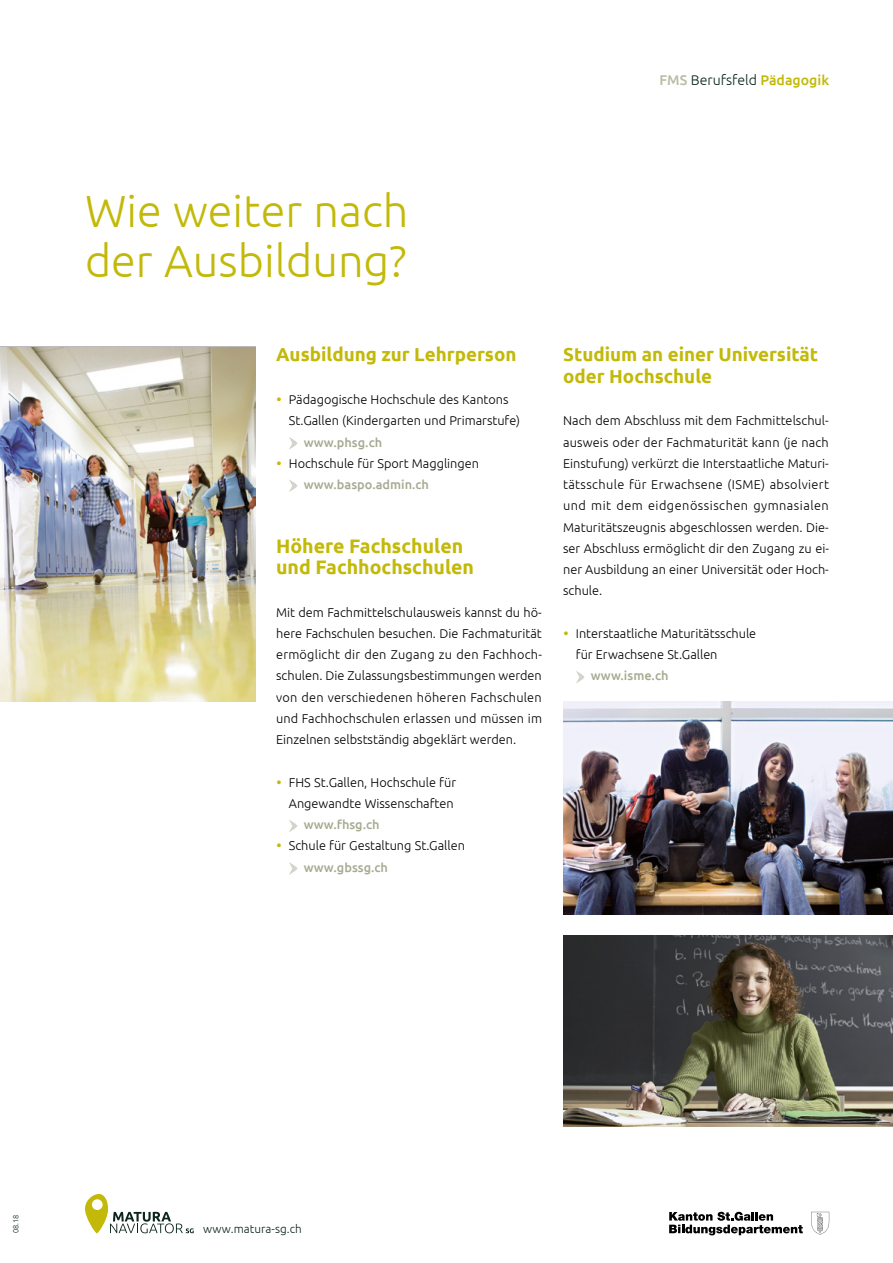
<style>
.page{position:relative;width:893px;height:1263px;background:#fff}
.page>*{position:absolute;margin:0;border:0;box-sizing:border-box;transform-origin:0 0}
.t1{font:300 45px/49.5px "Ubuntu";color:#c2b908}
.t2{font:700 19.5px/21.3px "Ubuntu";color:#c2b908}
.t3{font:700 18.75px/21.3px "Ubuntu";color:#c2b908}
.t4{font:300 14.1px "Ubuntu";color:#0b251d}
.t5{font:300 12.75px/21.3px "Ubuntu";color:#000}
.t6{font:500 12.75px "Ubuntu";color:#a7aa92}
.t7{font:300 11.7px "Ubuntu";letter-spacing:.005em;color:#0b251d}
.t8{font:300 7.5px "Ubuntu";color:#0b251d}
.s1{font-weight:500;color:#b9bba5}
.s2{font-weight:500;color:#c2b908}
</style>
<div class="page">
<svg style="left:289px;top:437px;width:8px;height:13px"></svg>
<svg style="left:289px;top:479px;width:8px;height:13px"></svg>
<svg style="left:289px;top:820px;width:8px;height:12px"></svg>
<svg style="left:289px;top:862px;width:8px;height:13px"></svg>
<svg style="left:576px;top:671px;width:8px;height:12px"></svg>
<img style="left:563px;top:702px;width:330px;height:212px">
<img style="left:563px;top:935px;width:330px;height:192px">
<img style="left:0;top:348px;width:255px;height:354px">
<svg style="left:669px;top:1212px;width:134px;height:23px"></svg>
<svg style="left:811px;top:1212px;width:18px;height:22px"></svg>
<svg style="left:85px;top:1194px;width:109px;height:39px"></svg>
<p class="t4" style="left:659px;top:72px;width:171px"><span class="s1">FMS</span> Berufsfeld <span class="s2">Pädagogik</span></p>
<h1 class="t1" style="left:85px;top:185px;width:325px">Wie weiter nach der Ausbildung?</h1>
<h3 class="t3" style="left:276px;top:344px;width:242px">Ausbildung zur Lehrperson</h3>
<p class="t5" style="left:289px;top:388px;width:233px">Pädagogische Hochschule des Kantons<br>St.Gallen (Kindergarten und Primarstufe)</p>
<p class="t6" style="left:304px;top:434px;width:80px">www.phsg.ch</p>
<p class="t5" style="left:289px;top:452px;width:192px">Hochschule für Sport Magglingen</p>
<p class="t6" style="left:304px;top:476px;width:127px">www.baspo.admin.ch</p>
<h2 class="t2" style="left:276px;top:535px;width:199px">Höhere Fachschulen und Fachhochschulen</h2>
<p class="t5" style="left:276px;top:601px;width:267px;text-align:justify">Mit dem Fachmittelschulausweis kannst du hö&shy;here Fachschulen besuchen. Die Fachmaturität ermöglicht dir den Zugang zu den Fachhoch&shy;schulen. Die Zulassungsbestimmungen werden von den verschiedenen höheren Fachschulen und Fachhochschulen erlassen und müssen im Einzelnen selbstständig abgeklärt werden.</p>
<p class="t5" style="left:289px;top:771px;width:169px">FHS St.Gallen, Hochschule für<br>Angewandte Wissenschaften</p>
<p class="t6" style="left:304px;top:817px;width:77px">www.fhsg.ch</p>
<p class="t5" style="left:289px;top:835px;width:178px">Schule für Gestaltung St.Gallen</p>
<p class="t6" style="left:304px;top:859px;width:86px">www.gbssg.ch</p>
<h3 class="t3" style="left:563px;top:344px;width:256px">Studium an einer Universität oder Hochschule</h3>
<p class="t5" style="left:563px;top:410px;width:267px;text-align:justify">Nach dem Abschluss mit dem Fachmittelschul&shy;ausweis oder der Fachmaturität kann (je nach Einstufung) verkürzt die Interstaatliche Maturi&shy;tätsschule für Erwachsene (ISME) absolviert und mit dem eidgenössischen gymnasialen Maturitätszeugnis abgeschlossen werden. Die&shy;ser Abschluss ermöglicht dir den Zugang zu ei&shy;ner Ausbildung an einer Universität oder Hoch&shy;schule.</p>
<p class="t5" style="left:576px;top:622px;width:182px">Interstaatliche Maturitätsschule für Erwachsene St.Gallen</p>
<p class="t6" style="left:591px;top:668px;width:79px">www.isme.ch</p>
<p class="t8" style="left:11px;top:1233px;width:20px;rotate:-90deg">08.18</p>
<p class="t7" style="left:203px;top:1222px;width:100px">www.matura-sg.ch</p>
</div>
